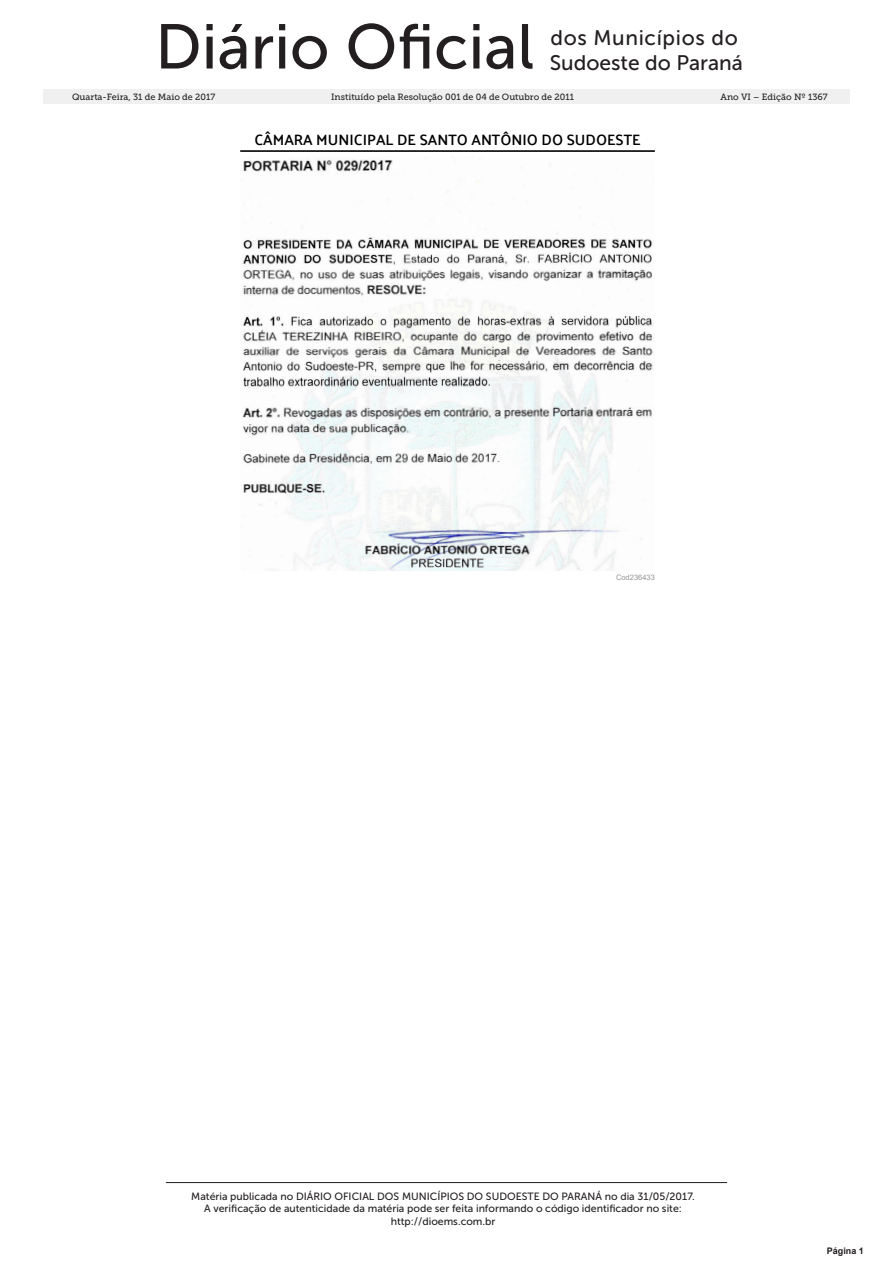
<style>
.page{position:relative;width:893px;height:1263px;background:#fff}
.page>*{position:absolute;margin:0;border:0;box-sizing:border-box;transform-origin:0 0}
.t1{font:63px "Museo Sans 500";color:#231f20}
.t2{font:21px/25.2px "Museo Sans 500";color:#231f20}
.sumario{font:600 15px "Palanquin";color:#000}
.t3{font:10.5px/12.6px "Museo Sans 500";color:#231f20;text-align:center}
.t4{font:9px "Museo Slab 500";color:#231f20}
.t5{font:700 9px "Arial";color:#231f20}
.cód_diário{font:7.5px "Arial";color:#939598}
</style>
<div class="page">
<hr style="left:166px;top:1182px;width:561px;height:1px;background:#231f20">
<div style="left:43px;top:89px;width:807px;height:15px;background:#f0f0f0"></div>
<hr style="left:240px;top:151px;width:415px;height:1px;background:#000">
<img style="left:242px;top:159px;width:411px;height:412px">
<h1 class="t1" style="left:155px;top:12px;width:381px">Diário Oficial</h1>
<h2 class="t2" style="left:550px;top:25px;width:195px">dos Municípios do<br>Sudoeste do Paraná</h2>
<p class="t4" style="left:72px;top:92px;width:145px">Quarta-Feira, 31 de Maio de 2017</p>
<p class="t4" style="left:331px;top:92px;width:244px">Instituído pela Resolução 001 de 04 de Outubro de 2011</p>
<p class="t4" style="left:720px;top:92px;width:109px">Ano VI – Edição Nº 1367</p>
<p class="sumario" style="left:254px;top:131px;width:388px">CÂMARA MUNICIPAL DE SANTO ANTÔNIO DO SUDOESTE</p>
<p class="cód_diário" style="left:616px;top:572px;width:40px">Cod236433</p>
<p class="t3" style="left:191px;top:1190px;width:505px">Matéria publicada no DIÁRIO OFICIAL DOS MUNICÍPIOS DO SUDOESTE DO PARANÁ no dia 31/05/2017.<br>A verificação de autenticidade da matéria pode ser feita informando o código identificador no site: http://dioems.com.br</p>
<p class="t5" style="left:827px;top:1244px;width:39px">Página 1</p>
</div>
